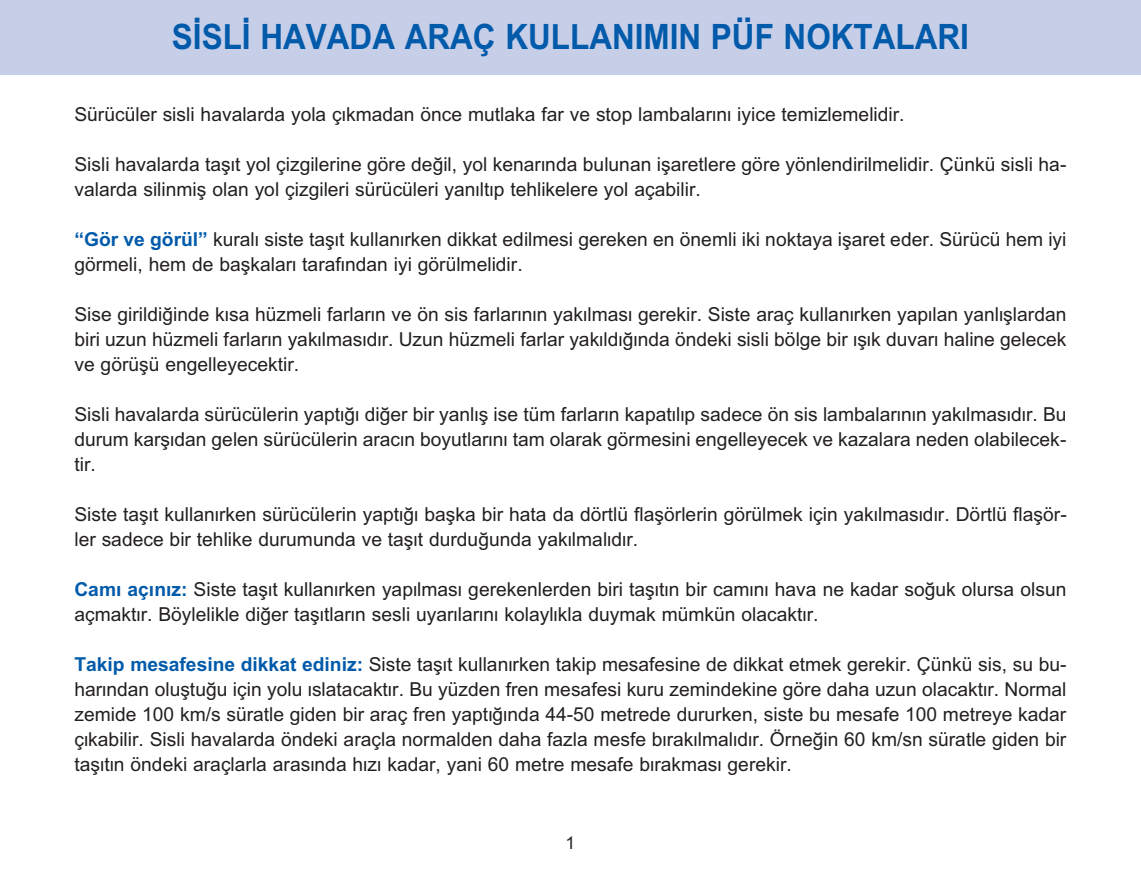
<style>
.page{position:relative;width:1141px;height:893px;background:#fff}
.page>*{position:absolute;margin:0;border:0;box-sizing:border-box;transform-origin:0 0}
.t1{font:35px "Arial T Bold";color:#015aaa;scale:.9 1}
.t2{font:19.25px/25px "Arial T";color:#231f20}
.t3{font:17.5px "Arial T";color:#231f20}
.s1{font-family:"Arial T Bold";color:#015aaa}
</style>
<div class="page">
<div style="left:0;top:0;width:1141px;height:74px;background:#c7cee8"></div>
<h1 class="t1" style="left:172px;top:17px;width:887px">S‹SL‹ HAVADA ARAÇ KULLANIMIN PÜF NOKTALARI</h1>
<p class="t2" style="left:74px;top:101px;width:832px">Sürücüler sisli havalarda yola ç›kmadan önce mutlaka far ve stop lambalar›n› iyice temizlemelidir.</p>
<p class="t2" style="left:74px;top:151px;width:994px">Sisli havalarda tafl›t yol çizgilerine göre de¤il, yol kenar›nda bulunan iflaretlere göre yönlendirilmelidir. Çünkü sisli ha&shy;valarda silinmifl olan yol çizgileri sürücüleri yan›lt›p tehlikelere yol açabilir.</p>
<p class="t2" style="left:74px;top:227px;width:994px"><span class="s1">“Gör ve görül”</span> kural› siste tafl›t kullan›rken dikkat edilmesi gereken en önemli iki noktaya iflaret eder. Sürücü hem iyi görmeli, hem de baflkalar› taraf›ndan iyi görülmelidir.</p>
<p class="t2" style="left:74px;top:302px;width:994px;text-align:justify">Sise girildi¤inde k›sa hüzmeli farlar›n ve ön sis farlar›n›n yak›lmas› gerekir. Siste araç kullan›rken yap›lan yanl›fllardan biri uzun hüzmeli farlar›n yak›lmas›d›r. Uzun hüzmeli farlar yak›ld›¤›nda öndeki sisli bölge bir ›fl›k duvar› haline gelecek ve görüflü engelleyecektir.</p>
<p class="t2" style="left:74px;top:402px;width:994px;text-align:justify">Sisli havalarda sürücülerin yapt›¤› di¤er bir yanl›fl ise tüm farlar›n kapat›l›p sadece ön sis lambalar›n›n yak›lmas›d›r. Bu durum karfl›dan gelen sürücülerin arac›n boyutlar›n› tam olarak görmesini engelleyecek ve kazalara neden olabilecek&shy;tir.</p>
<p class="t2" style="left:74px;top:502px;width:994px">Siste tafl›t kullan›rken sürücülerin yapt›¤› baflka bir hata da dörtlü flaflörlerin görülmek için yak›lmas›d›r. Dörtlü flaflör&shy;ler sadece bir tehlike durumunda ve tafl›t durdu¤unda yak›lmal›d›r.</p>
<p class="t2" style="left:74px;top:577px;width:993px"><span class="s1">Cam› aç›n›z:</span> Siste tafl›t kullan›rken yap›lmas› gerekenlerden biri tafl›t›n bir cam›n› hava ne kadar so¤uk olursa olsun açmakt›r. Böylelikle di¤er tafl›tlar›n sesli uyar›lar›n› kolayl›kla duymak mümkün olacakt›r.</p>
<p class="t2" style="left:74px;top:652px;width:994px;text-align:justify"><span class="s1">Takip mesafesine dikkat ediniz:</span> Siste tafl›t kullan›rken takip mesafesine de dikkat etmek gerekir. Çünkü sis, su bu&shy;har›ndan olufltu¤u için yolu ›slatacakt›r. Bu yüzden fren mesafesi kuru zemindekine göre daha uzun olacakt›r. Normal zemide 100 km/s süratle giden bir araç fren yapt›¤›nda 44-50 metrede dururken, siste bu mesafe 100 metreye kadar ç›kabilir. Sisli havalarda öndeki araçla normalden daha fazla mesfe b›rak›lmal›d›r. Örne¤in 60 km/sn süratle giden bir tafl›t›n öndeki araçlarla aras›nda h›z› kadar, yani 60 metre mesafe b›rakmas› gerekir.</p>
<p class="t3" style="left:566px;top:833px;width:11px">1</p>
</div>
